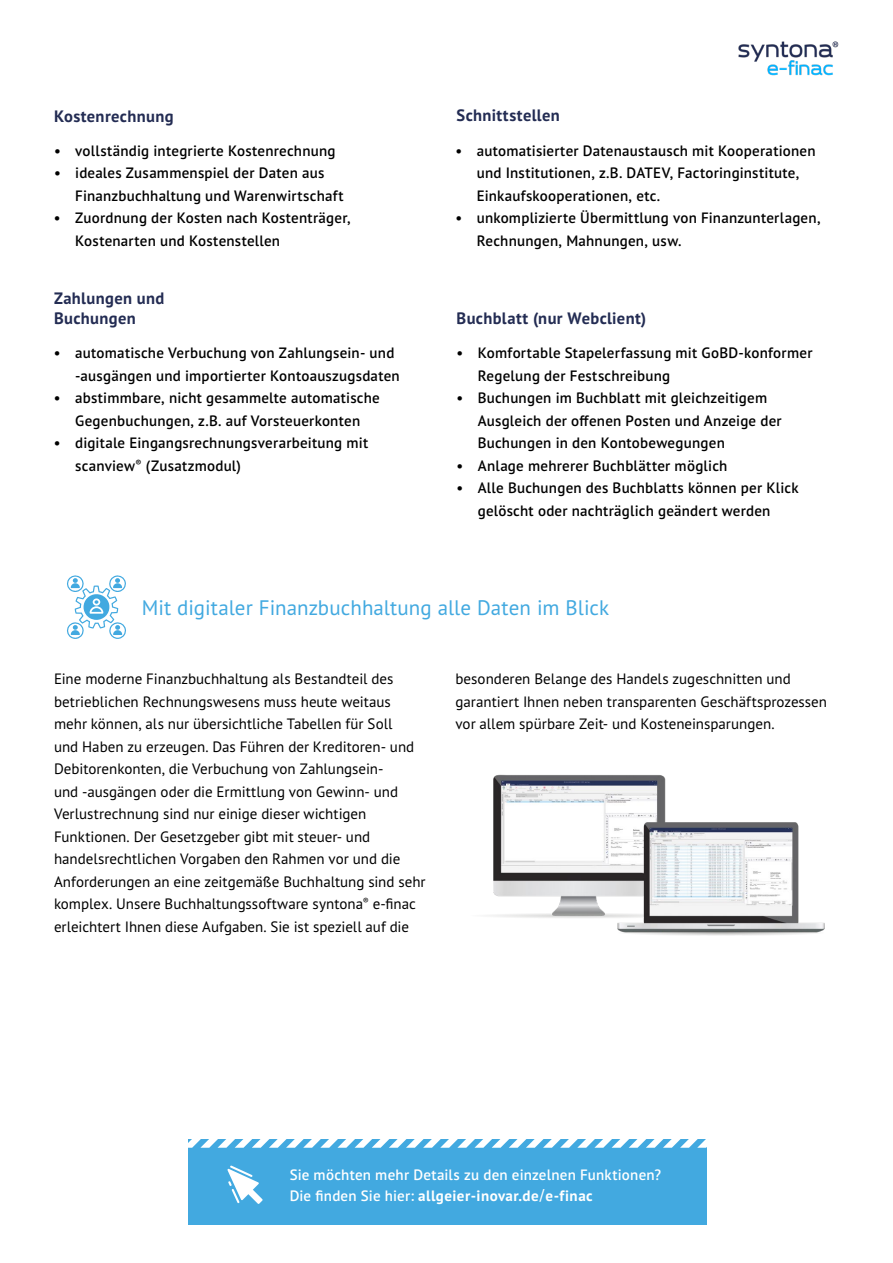
<style>
.page{position:relative;width:893px;height:1263px;background:#fff}
.page>*{position:absolute;margin:0;border:0;box-sizing:border-box;transform-origin:0 0}
.t1{font:21px "PT Sans Pro";letter-spacing:.005em;color:#42a9e0}
.t2{font:700 16.5px/19.8px "PT Sans Pro";letter-spacing:.02em;color:#232c53}
.t3{font:600 15px/22.5px "PT Sans Pro";letter-spacing:.015em;color:#000}
.t4{font:15px/22.5px "PT Sans Pro";color:#000}
.t5{font:600 15px/21.6px "PT Sans Pro";letter-spacing:.015em;color:#fff}
.s1{font-weight:700}
.s2{font-family:"Minion Pro";font-weight:700;font-size:18px}
</style>
<div class="page">
<svg style="left:67px;top:575px;width:59px;height:64px"></svg>
<img style="left:489px;top:774px;width:336px;height:162px">
<img style="left:738px;top:41px;width:101px;height:35px">
<div style="left:188px;top:1139px;width:518px;height:85px;background:#42a9e0"></div>
<svg style="left:227px;top:1165px;width:36px;height:39px"></svg>
<svg style="left:188px;top:1139px;width:519px;height:9px"></svg>
<p class="t2" style="left:54px;top:106px;width:121px">Kostenrechnung</p>
<p class="t2" style="left:457px;top:105px;width:105px">Schnittstellen</p>
<p class="t3" style="left:54px;top:139px;width:283px">• vollständig integrierte Kostenrechnung</p>
<p class="t3" style="left:75px;top:161px;width:270px;text-indent:-21px">• ideales Zusammenspiel der Daten aus<br>Finanzbuchhaltung und Warenwirtschaft</p>
<p class="t3" style="left:75px;top:206px;width:277px;text-indent:-21px">• Zuordnung der Kosten nach Kostenträger,<br>Kostenarten und Kostenstellen</p>
<p class="t2" style="left:54px;top:288px;width:112px">Zahlungen und<br>Buchungen</p>
<p class="t3" style="left:75px;top:341px;width:326px;text-indent:-21px">• automatische Verbuchung von Zahlungsein- und -ausgängen und importierter Kontoauszugsdaten</p>
<p class="t3" style="left:54px;top:386px;width:327px;text-align:center">• abstimmbare, nicht gesammelte automatische<br>Gegenbuchungen, z.B. auf Vorsteuerkonten</p>
<p class="t3" style="left:75px;top:431px;width:295px;text-indent:-21px">• digitale Eingangsrechnungsverarbeitung mit scanview<sup>®</sup> (Zusatzmodul)</p>
<p class="t3" style="left:477px;top:139px;width:340px;text-indent:-21px">• automatisierter Datenaustausch mit Kooperationen und Institutionen, z.B. DATEV, Factoringinstitute,<br>Einkaufskooperationen, etc.</p>
<p class="t3" style="left:477px;top:206px;width:345px;text-indent:-21px">• unkomplizierte Übermittlung von Finanzunterlagen,<br>Rechnungen, Mahnungen, usw.</p>
<p class="t2" style="left:457px;top:308px;width:191px">Buchblatt (nur Webclient)</p>
<p class="t3" style="left:478px;top:341px;width:336px;text-indent:-21px">• Komfortable Stapelerfassung mit GoBD-konformer<br>Regelung der Festschreibung</p>
<p class="t3" style="left:478px;top:386px;width:306px;text-indent:-21px">• Buchungen im Buchblatt mit gleichzeitigem<br>Ausgleich der offenen Posten und Anzeige der<br>Buchungen in den Kontobewegungen</p>
<p class="t3" style="left:456px;top:454px;width:272px">• Anlage mehrerer Buchblätter möglich</p>
<p class="t3" style="left:456px;top:476px;width:344px;text-align:center">• Alle Buchungen des Buchblatts können per Klick gelöscht oder nachträglich geändert werden</p>
<h1 class="t1" style="left:142px;top:594px;width:469px">Mit digitaler Finanzbuchhaltung alle Daten im Blick</h1>
<p class="t4" style="left:54px;top:667px;width:373px">Eine moderne Finanzbuchhaltung als Bestandteil des betrieblichen Rechnungswesens muss heute weitaus mehr können, als nur übersichtliche Tabellen für Soll<br>und Haben zu erzeugen. Das Führen der Kreditoren- und Debitorenkonten, die Verbuchung von Zahlungsein-<br>und -ausgängen oder die Ermittlung von Gewinn- und Verlustrechnung sind nur einige dieser wichtigen Funktionen. Der Gesetzgeber gibt mit steuer- und handelsrechtlichen Vorgaben den Rahmen vor und die Anforderungen an eine zeitgemäße Buchhaltung sind sehr komplex. Unsere Buchhaltungssoftware syntona<sup>®</sup> e-finac erleichtert Ihnen diese Aufgaben. Sie ist speziell auf die</p>
<p class="t4" style="left:455px;top:667px;width:373px">besonderen Belange des Handels zugeschnitten und garantiert Ihnen neben transparenten Geschäftsprozessen vor allem spürbare Zeit- und Kosteneinsparungen.</p>
<p class="t5" style="left:290px;top:1163px;width:373px">Sie möchten mehr Details zu den einzelnen Funktionen?<br>Die finden Sie hier: <span class="s1">allgeier-inovar.de</span><span class="s2">/</span><span class="s1">e-finac</span></p>
</div>
